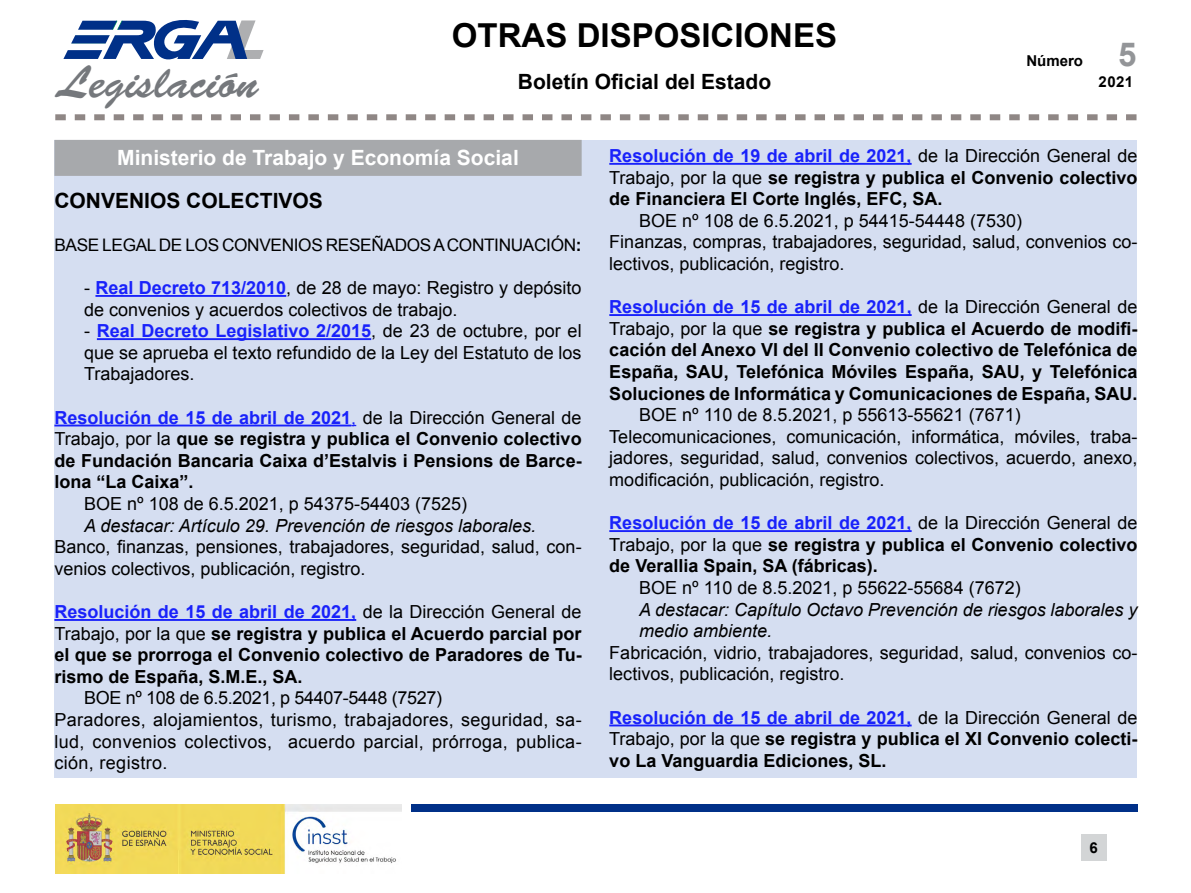
<style>
.page{position:relative;width:1191px;height:893px;background:#fff}
.page>*{position:absolute;margin:0;border:0;box-sizing:border-box;transform-origin:0 0}
.t1{font:italic 900 53.55px "Helvetica LT Std";color:#aeafb1;scale:1.11 1}
.t2{font:45.45px "Brush Script Std";color:#75787c}
.t3{font:700 33px "Arial";color:#000}
.t4{font:700 33px "Arial";color:#939598}
._5_Texto_en_negrita{font:700 21px "Arial";color:#000}
._2_encabezados_EN_BL{font:700 21px "Arial";color:#fff}
._1_texto_normal{font:700 18px/21.6px "Arial";color:#000;text-align:justify}
._1_texto_normal-2{font:18px/21.6px "Arial";color:#000}
._3_Texto_con_sangria{font:18px/21.6px "Arial";color:#000}
._3_Texto_con_sangria-2{font:italic 18px/21.6px "Arial";color:#000}
._3_Texto_con_sangria-3{font:18px "Arial";letter-spacing:-.02em;color:#000}
._1_texto_normal-3{font:17.25px "Arial";letter-spacing:-.02em;color:#000}
.t5{font:700 15px "Arial";color:#000}
.s1{font-weight:700}
.s2{font-weight:700;color:#1922fb}
.s3{color:#1922fb}
.s4{font-weight:400;color:#1922fb}
.s5{font-weight:400}
</style>
<div class="page">
<div style="left:54px;top:140px;width:1082px;height:638px;background:#d5def1"></div>
<svg style="left:55px;top:114px;width:1081px;height:6px"></svg>
<div style="left:1080px;top:834px;width:26px;height:27px;background:#d3d5d6"></div>
<img style="left:55px;top:804px;width:346px;height:69px">
<div style="left:410px;top:805px;width:727px;height:7px;background:#003088"></div>
<svg style="left:63px;top:20px;width:184px;height:40px"></svg>
<div style="left:54px;top:140px;width:527px;height:36px;background:#a7a9ac"></div>
<hr style="left:95px;top:295px;width:191px;height:2px;background:#1922fb">
<hr style="left:97px;top:338px;width:274px;height:2px;background:#1922fb">
<hr style="left:54px;top:425px;width:297px;height:1px;background:#1922fb">
<hr style="left:54px;top:619px;width:302px;height:2px;background:#1922fb">
<hr style="left:609px;top:163px;width:302px;height:2px;background:#1922fb">
<hr style="left:609px;top:314px;width:302px;height:2px;background:#1922fb">
<hr style="left:609px;top:530px;width:302px;height:2px;background:#1922fb">
<hr style="left:609px;top:724px;width:302px;height:2px;background:#1922fb">
<h1 class="t1" style="left:222px;top:5px;width:49px">L</h1>
<h2 class="t2" style="left:57px;top:57px;width:202px">Legislación</h2>
<h3 class="t3" style="left:452px;top:13px;width:387px">OTRAS DISPOSICIONES</h3>
<p class="_5_Texto_en_negrita" style="left:518px;top:68px;width:255px">Boletín Oficial del Estado</p>
<p class="t5" style="left:1026px;top:51px;width:58px">Número</p>
<h3 class="t4" style="left:1118px;top:32px;width:20px">5</h3>
<p class="t5" style="left:1098px;top:72px;width:36px">2021</p>
<p class="_2_encabezados_EN_BL" style="left:117px;top:144px;width:403px">Ministerio de Trabajo y Economía Social</p>
<p class="_5_Texto_en_negrita" style="left:54px;top:186px;width:270px">CONVENIOS COLECTIVOS</p>
<p class="_1_texto_normal-3" style="left:54px;top:233px;width:529px">BASE LEGAL DE LOS CONVENIOS RESEÑADOS A CONTINUACIÓN<span class="s1">:</span></p>
<p class="_3_Texto_con_sangria" style="left:84px;top:277px;width:499px">- <span class="s2">Real Decreto 713/2010</span>, de 28 de mayo: Registro y depósito de convenios y acuerdos colectivos de trabajo.</p>
<p class="_3_Texto_con_sangria" style="left:84px;top:320px;width:499px;text-align:justify">- <span class="s2">Real Decreto Legislativo 2/2015</span>, de 23 de octubre, por el que se aprueba el texto refundido de la Ley del Estatuto de los Trabajadores.</p>
<p class="_1_texto_normal" style="left:54px;top:407px;width:529px"><span class="s3">Resolución de 15 de abril de 2021</span><span class="s4">,</span> <span class="s5">de la Dirección General de Trabajo, por la</span> que se registra y publica el Convenio colectivo de Fundación Bancaria Caixa d’Estalvis i Pensions de Barce&shy;lona “La Caixa”.</p>
<p class="_3_Texto_con_sangria" style="left:84px;top:493px;width:384px">BOE nº 108 de 6.5.2021, p 54375-54403 (7525)</p>
<p class="_3_Texto_con_sangria-2" style="left:84px;top:515px;width:453px">A destacar: Artículo 29. Prevención de riesgos laborales.</p>
<p class="_1_texto_normal-2" style="left:54px;top:536px;width:529px">Banco, finanzas, pensiones, trabajadores, seguridad, salud, con&shy;venios colectivos, publicación, registro.</p>
<p class="_1_texto_normal" style="left:54px;top:601px;width:529px"><span class="s3">Resolución de 15 de abril de 2021,</span> <span class="s5">de la Dirección General de Trabajo, por la que</span> se registra y publica el Acuerdo parcial por el que se prorroga el Convenio colectivo de Paradores de Tu&shy;rismo de España, S.M.E., SA.</p>
<p class="_3_Texto_con_sangria-3" style="left:84px;top:686px;width:359px">BOE nº 108 de 6.5.2021, p 54407-5448 (7527)</p>
<p class="_1_texto_normal-2" style="left:54px;top:709px;width:529px;text-align:justify">Paradores, alojamientos, turismo, trabajadores, seguridad, sa&shy;lud, convenios colectivos, acuerdo parcial, prórroga, publica&shy;ción, registro.</p>
<p class="_1_texto_normal" style="left:609px;top:145px;width:529px"><span class="s3">Resolución de 19 de abril de 2021,</span> <span class="s5">de la Dirección General de Trabajo, por la que</span> se registra y publica el Convenio colectivo de Financiera El Corte Inglés, EFC, SA.</p>
<p class="_3_Texto_con_sangria" style="left:639px;top:210px;width:384px">BOE nº 108 de 6.5.2021, p 54415-54448 (7530)</p>
<p class="_1_texto_normal-2" style="left:609px;top:231px;width:529px">Finanzas, compras, trabajadores, seguridad, salud, convenios co&shy;lectivos, publicación, registro.</p>
<p class="_1_texto_normal" style="left:609px;top:297px;width:529px"><span class="s3">Resolución de 15 de abril de 2021,</span> <span class="s5">de la Dirección General de Trabajo, por la que</span> se registra y publica el Acuerdo de modifi&shy;cación del Anexo VI del II Convenio colectivo de Telefónica de España, SAU, Telefónica Móviles España, SAU, y Telefónica Soluciones de Informática y Comunicaciones de España, SAU.</p>
<p class="_3_Texto_con_sangria" style="left:639px;top:404px;width:383px">BOE nº 110 de 8.5.2021, p 55613-55621 (7671)</p>
<p class="_1_texto_normal-2" style="left:609px;top:426px;width:529px;text-align:justify">Telecomunicaciones, comunicación, informática, móviles, traba&shy;jadores, seguridad, salud, convenios colectivos, acuerdo, anexo, modificación, publicación, registro.</p>
<p class="_1_texto_normal" style="left:609px;top:513px;width:529px"><span class="s3">Resolución de 15 de abril de 2021,</span> <span class="s5">de la Dirección General de Trabajo, por la que</span> se registra y publica el Convenio colectivo de Verallia Spain, SA (fábricas).</p>
<p class="_3_Texto_con_sangria" style="left:639px;top:577px;width:383px">BOE nº 110 de 8.5.2021, p 55622-55684 (7672)</p>
<p class="_3_Texto_con_sangria-2" style="left:639px;top:599px;width:500px">A destacar: Capítulo Octavo Prevención de riesgos laborales y medio ambiente.</p>
<p class="_1_texto_normal-2" style="left:609px;top:642px;width:529px">Fabricación, vidrio, trabajadores, seguridad, salud, convenios co&shy;lectivos, publicación, registro.</p>
<p class="_1_texto_normal" style="left:609px;top:707px;width:529px"><span class="s3">Resolución de 15 de abril de 2021,</span> <span class="s5">de la Dirección General de Trabajo, por la que</span> se registra y publica el XI Convenio colecti&shy;vo La Vanguardia Ediciones, SL.</p>
<p class="t5" style="left:1089px;top:838px;width:10px">6</p>
</div>
